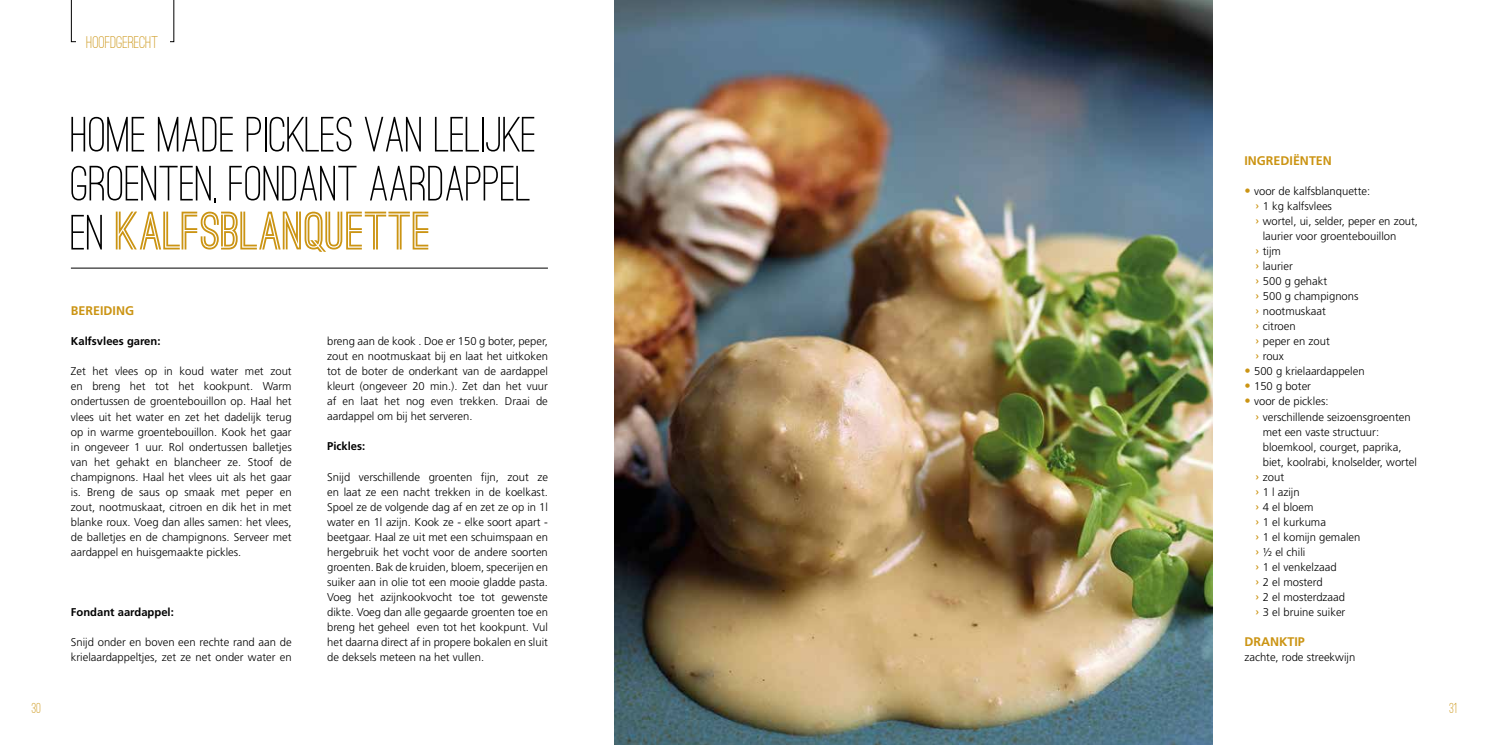
<style>
.page{position:relative;width:1489px;height:745px;background:#fff}
.page>*{position:absolute;margin:0;border:0;box-sizing:border-box;transform-origin:0 0}
.t1{font:500 51.38px/49px "Ostrich Sans";color:#000;text-align:justify}
.t2{font:500 17.5px "Ostrich Sans";color:#cb9413}
.t3{font:500 15px "Ostrich Sans";color:#cb9413}
.t4{font:700 12.5px "Frutiger LT Pro";color:#cb9413}
.t5{font:300 11.25px/15px "Frutiger LT Pro";color:#000;text-align:justify}
.t6{font:700 11.25px "Frutiger LT Pro";color:#000}
.s1{font-weight:700;color:#cb9413}
.s2{font-size:12.5px;color:#cb9413}
.s3{font-family:"Decima";font-weight:400;font-size:12.5px;color:#cb9413}
</style>
<div class="page">
<svg style="left:71px;top:0;width:103px;height:42px"></svg>
<div style="left:76px;top:35px;width:93px;height:13px;background:#fff"></div>
<img style="left:614px;top:0;width:598px;height:744px">
<hr style="left:71px;top:267px;width:477px;height:1px;background:#000">
<h3 class="t3" style="left:32px;top:698px;width:11px">30</h3>
<h2 class="t2" style="left:87px;top:32px;width:73px">HOOFDGERECHT</h2>
<h1 class="t1" style="left:71px;top:109px;width:467px">HOME MADE PICKLES VAN LELIJKE GROENTEN, FONDANT AARDAPPEL EN <span class="s1">KALFSBLANQUETTE</span></h1>
<p class="t4" style="left:71px;top:303px;width:65px">BEREIDING</p>
<p class="t6" style="left:71px;top:334px;width:91px">Kalfsvlees garen:</p>
<p class="t5" style="left:71px;top:364px;width:222px">Zet het vlees op in koud water met zout en breng het tot het kookpunt. Warm ondertussen de groentebouillon op. Haal het vlees uit het water en zet het dadelijk terug op in warme groentebouillon. Kook het gaar in ongeveer 1 uur. Rol ondertussen balletjes van het gehakt en blancheer ze. Stoof de champignons. Haal het vlees uit als het gaar is. Breng de saus op smaak met peper en zout, nootmuskaat, citroen en dik het in met blanke roux. Voeg dan alles samen: het vlees, de balletjes en de champignons. Serveer met aardappel en huisgemaakte pickles.</p>
<p class="t6" style="left:71px;top:604px;width:104px">Fondant aardappel:</p>
<p class="t5" style="left:71px;top:634px;width:222px">Snijd onder en boven een rechte rand aan de krielaardappeltjes, zet ze net onder water en</p>
<p class="t5" style="left:327px;top:334px;width:222px">breng aan de kook . Doe er 150 g boter, peper, zout en nootmuskaat bij en laat het uitkoken tot de boter de onderkant van de aardappel kleurt (ongeveer 20 min.). Zet dan het vuur af en laat het nog even trekken. Draai de aardappel om bij het serveren.</p>
<p class="t6" style="left:327px;top:439px;width:40px">Pickles:</p>
<p class="t5" style="left:327px;top:469px;width:222px">Snijd verschillende groenten fijn, zout ze en laat ze een nacht trekken in de koelkast.<br>Spoel ze de volgende dag af en zet ze op in 1l water en 1l azijn. Kook ze - elke soort apart - beetgaar. Haal ze uit met een schuimspaan en hergebruik het vocht voor de andere soorten groenten. Bak de kruiden, bloem, specerijen en suiker aan in olie tot een mooie gladde pasta.<br>Voeg het azijnkookvocht toe tot gewenste dikte. Voeg dan alle gegaarde groenten toe en breng het geheel even tot het kookpunt. Vul het daarna direct af in propere bokalen en sluit de deksels meteen na het vullen.</p>
<p class="t4" style="left:1244px;top:153px;width:89px">INGREDIËNTEN</p>
<p class="t5" style="left:1244px;top:184px;width:127px"><span class="s2">•</span> voor de kalfsblanquette:</p>
<p class="t5" style="left:1254px;top:199px;width:78px"><span class="s3">›</span> 1 kg kalfsvlees</p>
<p class="t5" style="left:1254px;top:214px;width:164px"><span class="s3">›</span> wortel, ui, selder, peper en zout,</p>
<p class="t5" style="left:1262px;top:229px;width:135px">laurier voor groentebouillon</p>
<p class="t5" style="left:1254px;top:244px;width:27px"><span class="s3">›</span> tijm</p>
<p class="t5" style="left:1254px;top:259px;width:39px"><span class="s3">›</span> laurier</p>
<p class="t5" style="left:1254px;top:274px;width:74px"><span class="s3">›</span> 500 g gehakt</p>
<p class="t5" style="left:1254px;top:289px;width:105px"><span class="s3">›</span> 500 g champignons</p>
<p class="t5" style="left:1254px;top:304px;width:72px"><span class="s3">›</span> nootmuskaat</p>
<p class="t5" style="left:1254px;top:319px;width:42px"><span class="s3">›</span> citroen</p>
<p class="t5" style="left:1254px;top:334px;width:76px"><span class="s3">›</span> peper en zout</p>
<p class="t5" style="left:1254px;top:349px;width:30px"><span class="s3">›</span> roux</p>
<p class="t5" style="left:1244px;top:364px;width:122px"><span class="s2">•</span> 500 g krielaardappelen</p>
<p class="t5" style="left:1244px;top:379px;width:68px"><span class="s2">•</span> 150 g boter</p>
<p class="t5" style="left:1244px;top:394px;width:86px"><span class="s2">•</span> voor de pickles:</p>
<p class="t5" style="left:1254px;top:409px;width:157px"><span class="s3">›</span> verschillende seizoensgroenten</p>
<p class="t5" style="left:1262px;top:424px;width:118px">met een vaste structuur:</p>
<p class="t5" style="left:1262px;top:439px;width:140px">bloemkool, courget, paprika,</p>
<p class="t5" style="left:1262px;top:454px;width:155px">biet, koolrabi, knolselder, wortel</p>
<p class="t5" style="left:1254px;top:469px;width:31px"><span class="s3">›</span> zout</p>
<p class="t5" style="left:1254px;top:484px;width:46px"><span class="s3">›</span> 1 l azijn</p>
<p class="t5" style="left:1254px;top:499px;width:60px"><span class="s3">›</span> 4 el bloem</p>
<p class="t5" style="left:1254px;top:514px;width:72px"><span class="s3">›</span> 1 el kurkuma</p>
<p class="t5" style="left:1254px;top:529px;width:107px"><span class="s3">›</span> 1 el komijn gemalen</p>
<p class="t5" style="left:1254px;top:544px;width:52px"><span class="s3">›</span> ½ el chili</p>
<p class="t5" style="left:1254px;top:559px;width:83px"><span class="s3">›</span> 1 el venkelzaad</p>
<p class="t5" style="left:1254px;top:574px;width:69px"><span class="s3">›</span> 2 el mosterd</p>
<p class="t5" style="left:1254px;top:589px;width:92px"><span class="s3">›</span> 2 el mosterdzaad</p>
<p class="t5" style="left:1254px;top:604px;width:92px"><span class="s3">›</span> 3 el bruine suiker</p>
<p class="t4" style="left:1244px;top:633px;width:62px">DRANKTIP</p>
<p class="t5" style="left:1244px;top:649px;width:112px">zachte, rode streekwijn</p>
<h3 class="t3" style="left:1449px;top:698px;width:9px">31</h3>
</div>
